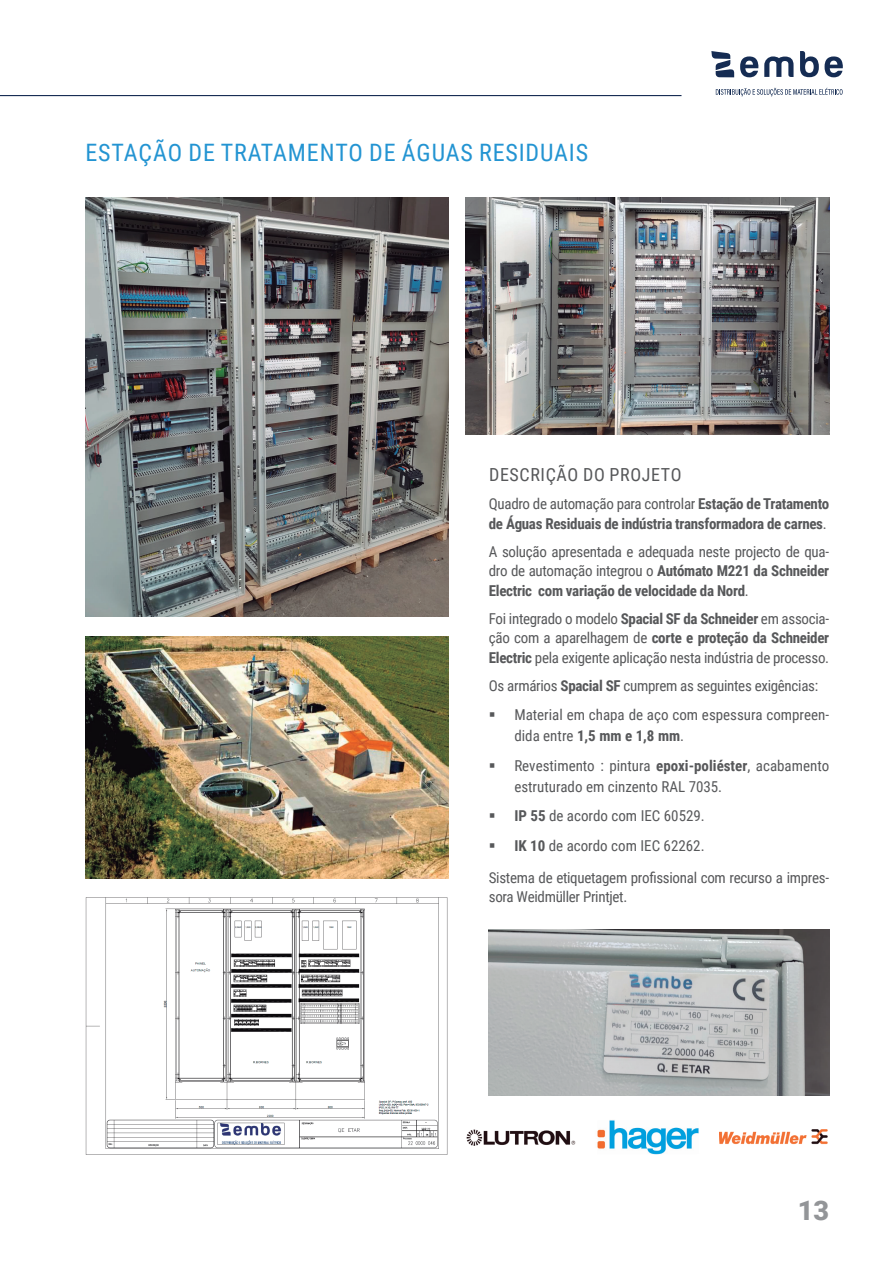
<style>
.page{position:relative;width:893px;height:1263px;background:#fff}
.page>*{position:absolute;margin:0;border:0;box-sizing:border-box;transform-origin:0 0}
.t1{font:900 27px "Roboto";color:#939598}
.TT-PROJETO{font:24px "Roboto Condensed";letter-spacing:.035em;color:#2394d2}
.SUBTITULO{font:18px "Roboto Condensed";letter-spacing:.035em;color:#57585a}
.TEXTO{font:15px/19.5px "Roboto Condensed";letter-spacing:-.02em;color:#57585a;text-align:justify}
.TEXTO-2{font:15px/21px "Roboto Condensed";color:#57585a}
.TEXTO-3{font:700 15px/19.5px "Roboto Condensed";letter-spacing:-.02em;color:#57585a}
.s1{font-weight:400}
.s2{font-weight:700}
</style>
<div class="page">
<svg style="left:716px;top:88px;width:127px;height:8px"></svg>
<svg style="left:740px;top:56px;width:54px;height:21px"></svg>
<svg style="left:800px;top:51px;width:43px;height:26px"></svg>
<svg style="left:711px;top:51px;width:23px;height:26px"></svg>
<img style="left:85px;top:197px;width:364px;height:420px">
<img style="left:466px;top:197px;width:363px;height:238px">
<img style="left:85px;top:636px;width:364px;height:242px">
<img style="left:85px;top:898px;width:363px;height:257px">
<img style="left:489px;top:930px;width:340px;height:166px">
<img style="left:719px;top:1129px;width:109px;height:16px">
<img style="left:597px;top:1120px;width:102px;height:35px">
<img style="left:466px;top:1129px;width:109px;height:17px">
<hr style="left:0;top:95px;width:681px;height:1px;background:#162b52">
<p class="TT-PROJETO" style="left:85px;top:136px;width:504px">ESTAÇÃO DE TRATAMENTO DE ÁGUAS RESIDUAIS</p>
<p class="SUBTITULO" style="left:489px;top:462px;width:194px">DESCRIÇÃO DO PROJETO</p>
<p class="TEXTO-3" style="left:489px;top:493px;width:342px"><span class="s1">Quadro de automação para controlar</span> Estação de Tratamento de Águas Residuais de indústria transformadora de carnes<span class="s1">.</span></p>
<p class="TEXTO" style="left:489px;top:541px;width:342px">A solução apresentada e adequada neste projecto de qua&shy;dro de automação integrou o <span class="s2">Autómato M221 da Schneider Electric com variação de velocidade da Nord</span>.</p>
<p class="TEXTO" style="left:489px;top:608px;width:342px">Foi integrado o modelo <span class="s2">Spacial SF da Schneider</span> em associa&shy;ção com a aparelhagem de <span class="s2">corte e proteção da Schneider Electric</span> pela exigente aplicação nesta indústria de processo.</p>
<p class="TEXTO" style="left:489px;top:675px;width:331px">Os armários <span class="s2">Spacial SF</span> cumprem as seguintes exigências:</p>
<p class="TEXTO-2" style="left:514px;top:704px;width:316px">Material em chapa de aço com espessura compreen&shy;dida entre <span class="s2">1,5 mm e 1,8 mm</span>.</p>
<p class="TEXTO-2" style="left:514px;top:754px;width:316px">Revestimento : pintura <span class="s2">epoxi-poliéster</span>, acabamento estruturado em cinzento RAL 7035.</p>
<p class="TEXTO-2" style="left:514px;top:805px;width:192px"><span class="s2">IP 55</span> de acordo com IEC 60529.</p>
<p class="TEXTO-2" style="left:514px;top:834px;width:192px"><span class="s2">IK 10</span> de acordo com IEC 62262.</p>
<p class="TEXTO" style="left:489px;top:867px;width:342px">Sistema de etiquetagem profissional com recurso a impres&shy;sora Weidmüller Printjet.</p>
<h1 class="t1" style="left:798px;top:1192px;width:33px">13</h1>
</div>
